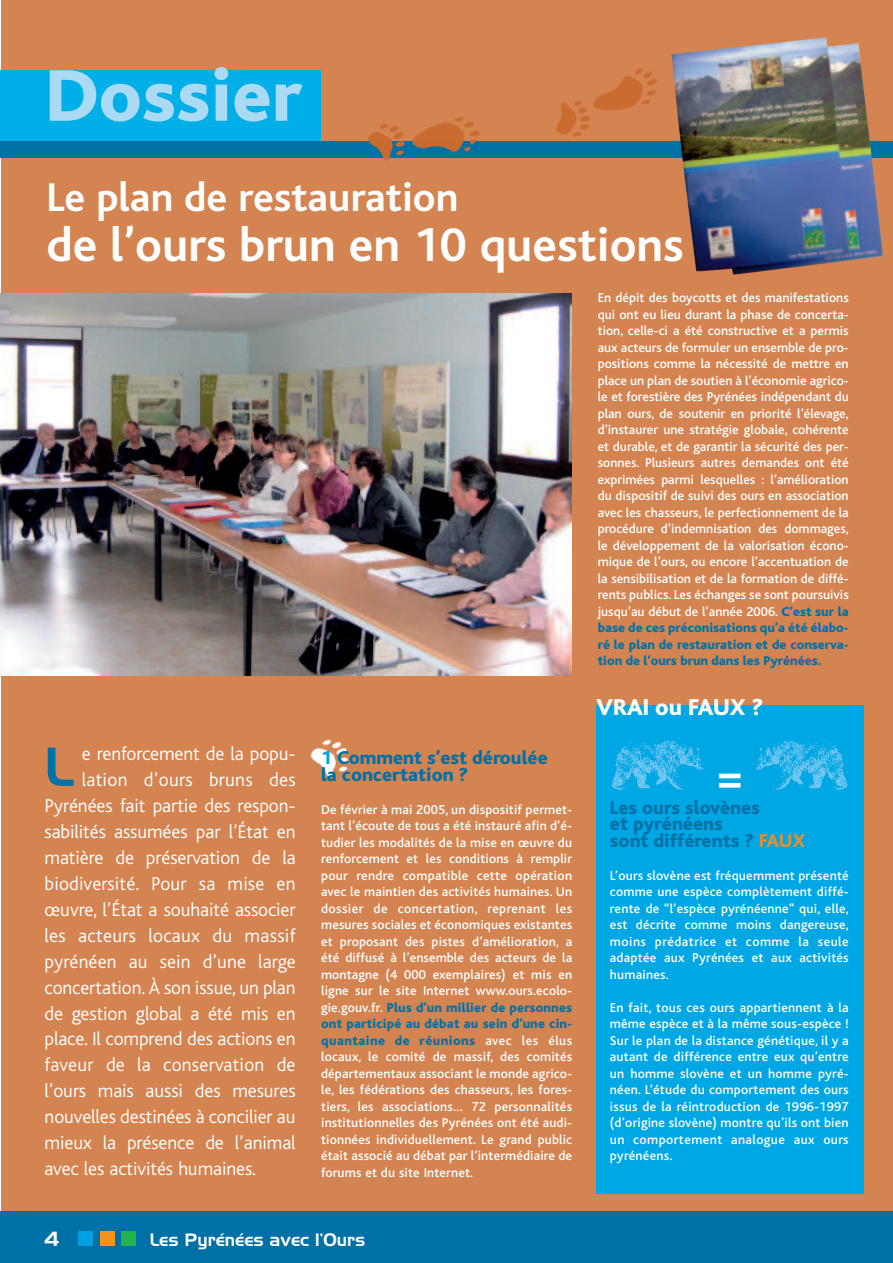
<style>
.page{position:relative;width:893px;height:1263px;background:#fff}
.page>*{position:absolute;margin:0;border:0;box-sizing:border-box;transform-origin:0 0}
.t1{font:800 76.65px "Bliss";color:#aadaf4}
.t2{font:54.75px "Slicker";color:#0071a7}
.t3{font:700 49.5px "Bliss";color:#fff}
.t4{font:700 45.45px "Bliss";color:#fff}
.t5{font:700 42px "Bliss";color:#fff}
.t6{font:800 24px "Bliss";color:#fff}
.t7{font:20.55px "Slicker";color:#fff}
.t8{font:300 19.5px "Bliss";letter-spacing:-.005em;color:#fff}
.t9{font:800 19.5px/16.5px "Bliss";color:#0071a7}
.t10{font:300 19.5px "Bliss";letter-spacing:.015em;color:#fff}
.t11{font:17.85px "Slicker";color:#fff}
.t12{font:500 13.5px/16.5px "Bliss";letter-spacing:.01em;color:#fff;text-align:justify}
.s1{font-weight:800;color:#0071a7}
.s2{color:#00a1e3}
.s3{color:#e28e2e}
</style>
<div class="page">
<div style="left:1px;top:1px;width:892px;height:1247px;background:#d48451"></div>
<div style="left:0;top:1211px;width:893px;height:52px;background:#0071a7"></div>
<div style="left:79px;top:1231px;width:14px;height:15px;background:#00a1e3"></div>
<div style="left:100px;top:1231px;width:15px;height:15px;background:#f7931d"></div>
<div style="left:122px;top:1231px;width:14px;height:15px;background:#23b24b"></div>
<div style="left:0;top:70px;width:320px;height:74px;background:#00aee8"></div>
<div style="left:0;top:141px;width:893px;height:17px;background:#0071a7"></div>
<img style="left:368px;top:117px;width:112px;height:44px">
<img style="left:682px;top:37px;width:201px;height:238px">
<img style="left:556px;top:53px;width:126px;height:100px">
<img style="left:310px;top:739px;width:39px;height:39px">
<img style="left:0;top:294px;width:572px;height:382px">
<div style="left:596px;top:705px;width:268px;height:489px;background:#00a7e5"></div>
<img style="left:611px;top:740px;width:93px;height:51px">
<img style="left:755px;top:740px;width:92px;height:51px">
<h1 class="t1" style="left:46px;top:56px;width:258px">Dossier</h1>
<h3 class="t5" style="left:46px;top:176px;width:413px">Le plan de restauration</h3>
<h3 class="t3" style="left:46px;top:219px;width:639px">de l’ours brun en 10 questions</h3>
<p class="t12" style="left:598px;top:290px;width:253px">En dépit des boycotts et des manifestations qui ont eu lieu durant la phase de concerta&shy;tion, celle-ci a été constructive et a permis aux acteurs de formuler un ensemble de pro&shy;positions comme la nécessité de mettre en place un plan de soutien à l’économie agrico&shy;le et forestière des Pyrénées indépendant du plan ours, de soutenir en priorité l’élevage, d’instaurer une stratégie globale, cohérente et durable, et de garantir la sécurité des per&shy;sonnes. Plusieurs autres demandes ont été exprimées parmi lesquelles : l’amélioration du dispositif de suivi des ours en association avec les chasseurs, le perfectionnement de la procédure d’indemnisation des dommages, le développement de la valorisation écono&shy;mique de l’ours, ou encore l’accentuation de la sensibilisation et de la formation de diffé&shy;rents publics. Les échanges se sont poursuivis jusqu’au début de l’année 2006. <span class="s1">C’est sur la base de ces préconisations qu’a été élabo&shy;ré le plan de restauration et de conserva&shy;tion de l’ours brun dans les Pyrénées.</span></p>
<h2 class="t2" style="left:45px;top:742px;width:31px">L</h2>
<h3 class="t8" style="left:82px;top:743px;width:215px">e renforcement de la popu-</h3>
<h3 class="t10" style="left:82px;top:769px;width:215px">lation d’ours bruns des</h3>
<h3 class="t8" style="left:45px;top:795px;width:253px">Pyrénées fait partie des respon-</h3>
<h3 class="t8" style="left:45px;top:821px;width:253px">sabilités assumées par l’État en</h3>
<h3 class="t8" style="left:45px;top:847px;width:253px">matière de préservation de la</h3>
<h3 class="t8" style="left:45px;top:873px;width:253px">biodiversité. Pour sa mise en</h3>
<h3 class="t8" style="left:45px;top:899px;width:253px">œuvre, l’État a souhaité associer</h3>
<h3 class="t10" style="left:45px;top:925px;width:253px">les acteurs locaux du massif</h3>
<h3 class="t8" style="left:45px;top:951px;width:253px">pyrénéen au sein d’une large</h3>
<h3 class="t8" style="left:45px;top:977px;width:253px">concertation. À son issue, un plan</h3>
<h3 class="t8" style="left:45px;top:1003px;width:252px">de gestion global a été mis en</h3>
<h3 class="t8" style="left:45px;top:1029px;width:253px">place. Il comprend des actions en</h3>
<h3 class="t8" style="left:45px;top:1055px;width:253px">faveur de la conservation de</h3>
<h3 class="t8" style="left:45px;top:1081px;width:253px">l’ours mais aussi des mesures</h3>
<h3 class="t8" style="left:45px;top:1107px;width:252px">nouvelles destinées à concilier au</h3>
<h3 class="t8" style="left:45px;top:1133px;width:252px">mieux la présence de l’animal</h3>
<h3 class="t8" style="left:45px;top:1159px;width:213px">avec les activités humaines.</h3>
<h3 class="t9" style="left:321px;top:750px;width:228px"><span class="s2">1</span> Comment s’est déroulée la concertation ?</h3>
<p class="t12" style="left:321px;top:801px;width:253px">De février à mai 2005, un dispositif permet&shy;tant l’écoute de tous a été instauré afin d’é&shy;tudier les modalités de la mise en œuvre du renforcement et les conditions à remplir pour rendre compatible cette opération avec le maintien des activités humaines. Un dossier de concertation, reprenant les mesures sociales et économiques existantes et proposant des pistes d’amélioration, a été diffusé à l’ensemble des acteurs de la montagne (4 000 exemplaires) et mis en ligne sur le site Internet www.ours.ecolo&shy;gie.gouv.fr. <span class="s1">Plus d’un millier de personnes ont participé au débat au sein d’une cin&shy;quantaine de réunions</span> avec les élus locaux, le comité de massif, des comités départementaux associant le monde agrico&shy;le, les fédérations des chasseurs, les fores&shy;tiers, les associations… 72 personnalités institutionnelles des Pyrénées ont été audi&shy;tionnées individuellement. Le grand public était associé au débat par l’intermédiaire de forums et du site Internet.</p>
<h3 class="t7" style="left:44px;top:1229px;width:17px">4</h3>
<h3 class="t11" style="left:150px;top:1232px;width:217px">Les Pyrénées avec l’Ours</h3>
<h3 class="t6" style="left:597px;top:694px;width:168px">VRAI ou FAUX ?</h3>
<h3 class="t4" style="left:717px;top:753px;width:28px">=</h3>
<h3 class="t9" style="left:610px;top:799px;width:197px">Les ours slovènes<br>et pyrénéens<br>sont différents ? <span class="s3">FAUX</span></h3>
<p class="t12" style="left:610px;top:867px;width:240px">L’ours slovène est fréquemment présenté comme une espèce complètement diffé&shy;rente de “l’espèce pyrénéenne” qui, elle, est décrite comme moins dangereuse, moins prédatrice et comme la seule adaptée aux Pyrénées et aux activités humaines.</p>
<p class="t12" style="left:610px;top:999px;width:240px">En fait, tous ces ours appartiennent à la même espèce et à la même sous-espèce !<br>Sur le plan de la distance génétique, il y a autant de différence entre eux qu’entre un homme slovène et un homme pyré&shy;néen. L’étude du comportement des ours issus de la réintroduction de 1996-1997 (d’origine slovène) montre qu’ils ont bien un comportement analogue aux ours pyrénéens.</p>
</div>
